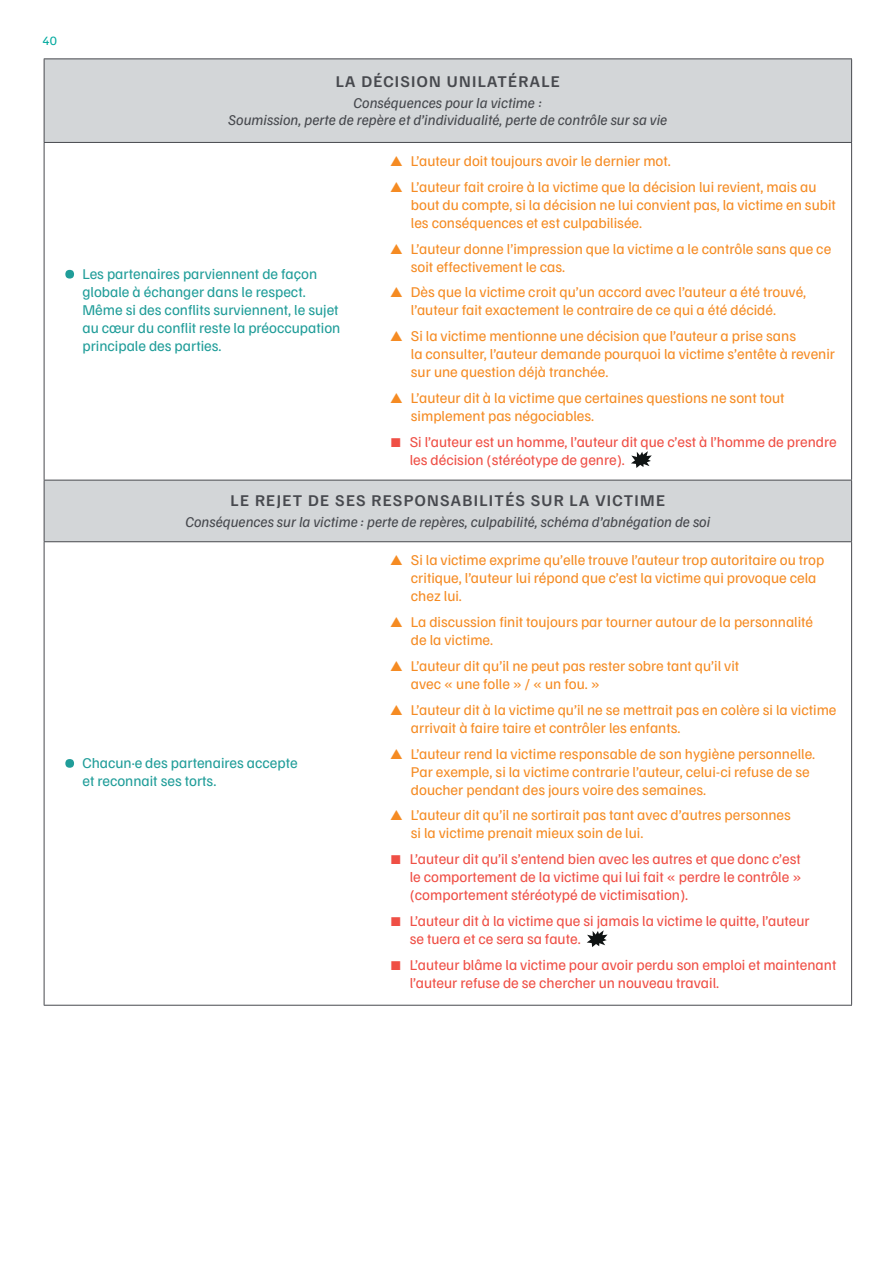
<style>
.page{position:relative;width:893px;height:1263px;background:#fff}
.page>*{position:absolute;margin:0;border:0;box-sizing:border-box;transform-origin:0 0}
.t1{font:600 16.5px "Familjen Grotesk";letter-spacing:.08em;color:#47494e}
.t2{font:15px/18px "Familjen Grotesk";color:#f58b23}
.t3{font:15px/18px "Familjen Grotesk";color:#ef4f45}
.t4{font:15px/18px "Familjen Grotesk";color:#209d99}
.t5{font:italic 15px/16.5px "Familjen Grotesk";color:#47494e;text-align:center}
.t6{font:12.75px "Familjen Grotesk";color:#00a99e}
.s1{font-size:13.5px}
</style>
<div class="page">
<svg style="left:45px;top:59px;width:806px;height:482px"></svg>
<hr style="left:851px;top:59px;width:1px;height:83px;background:#47494e">
<hr style="left:851px;top:480px;width:1px;height:61px;background:#47494e">
<hr style="left:44px;top:58px;width:321px;height:1px;background:#47494e">
<hr style="left:44px;top:59px;width:1px;height:83px;background:#47494e">
<hr style="left:365px;top:58px;width:487px;height:1px;background:#47494e">
<hr style="left:44px;top:142px;width:321px;height:1px;background:#47494e">
<hr style="left:44px;top:143px;width:1px;height:337px;background:#47494e">
<hr style="left:365px;top:142px;width:487px;height:1px;background:#47494e">
<hr style="left:851px;top:143px;width:1px;height:337px;background:#47494e">
<hr style="left:44px;top:480px;width:321px;height:1px;background:#47494e">
<hr style="left:44px;top:480px;width:1px;height:61px;background:#47494e">
<hr style="left:365px;top:480px;width:487px;height:1px;background:#47494e">
<hr style="left:44px;top:541px;width:321px;height:1px;background:#47494e">
<hr style="left:44px;top:542px;width:1px;height:463px;background:#47494e">
<hr style="left:365px;top:541px;width:487px;height:1px;background:#47494e">
<hr style="left:851px;top:542px;width:1px;height:463px;background:#47494e">
<hr style="left:44px;top:1005px;width:321px;height:1px;background:#47494e">
<hr style="left:365px;top:1005px;width:487px;height:1px;background:#47494e">
<svg style="left:65px;top:270px;width:9px;height:9px"></svg>
<svg style="left:631px;top:451px;width:21px;height:17px"></svg>
<svg style="left:65px;top:759px;width:9px;height:9px"></svg>
<svg style="left:587px;top:930px;width:20px;height:17px"></svg>
<p class="t6" style="left:43px;top:32px;width:16px">40</p>
<p class="t1" style="left:336px;top:71px;width:226px">LA DÉCISION UNILATÉRALE</p>
<p class="t5" style="left:228px;top:94px;width:441px">Conséquences pour la victime :<br>Soumission, perte de repère et d’individualité, perte de contrôle sur sa vie</p>
<p class="t2" style="left:390px;top:151px;width:282px">▲ L’auteur doit toujours avoir le dernier mot.</p>
<p class="t2" style="left:411px;top:177px;width:427px;text-indent:-20px">▲ L’auteur fait croire à la victime que la décision lui revient, mais au bout du compte, si la décision ne lui convient pas, la victime en subit les conséquences et est culpabilisée.</p>
<p class="t2" style="left:411px;top:239px;width:422px;text-indent:-20px">▲ L’auteur donne l’impression que la victime a le contrôle sans que ce soit effectivement le cas.</p>
<p class="t2" style="left:411px;top:283px;width:397px;text-indent:-20px">▲ Dès que la victime croit qu’un accord avec l’auteur a été trouvé, l’auteur fait exactement le contraire de ce qui a été décidé.</p>
<p class="t2" style="left:411px;top:326px;width:426px;text-indent:-20px">▲ Si la victime mentionne une décision que l’auteur a prise sans<br>la consulter, l’auteur demande pourquoi la victime s’entête à revenir sur une question déjà tranchée.</p>
<p class="t2" style="left:411px;top:388px;width:375px;text-indent:-20px">▲ L’auteur dit à la victime que certaines questions ne sont tout simplement pas négociables.</p>
<p class="t3" style="left:410px;top:432px;width:429px;text-indent:-19px"><span class="s1">■</span> Si l’auteur est un homme, l’auteur dit que c’est à l’homme de prendre les décision (stéréotype de genre).</p>
<p class="t1" style="left:231px;top:489px;width:436px">LE REJET DE SES RESPONSABILITÉS SUR LA VICTIME</p>
<p class="t5" style="left:185px;top:513px;width:526px">Conséquences sur la victime : perte de repères, culpabilité, schéma d’abnégation de soi</p>
<p class="t4" style="left:82px;top:264px;width:259px">Les partenaires parviennent de façon globale à échanger dans le respect.<br>Même si des conflits surviennent, le sujet au cœur du conflit reste la préoccupation principale des parties.</p>
<p class="t4" style="left:82px;top:753px;width:217px">Chacun·e des partenaires accepte et reconnait ses torts.</p>
<p class="t2" style="left:411px;top:550px;width:415px;text-indent:-20px">▲ Si la victime exprime qu’elle trouve l’auteur trop autoritaire ou trop critique, l’auteur lui répond que c’est la victime qui provoque cela chez lui.</p>
<p class="t2" style="left:411px;top:612px;width:404px;text-indent:-20px">▲ La discussion finit toujours par tourner autour de la personnalité de la victime.</p>
<p class="t2" style="left:411px;top:656px;width:330px;text-indent:-20px">▲ L’auteur dit qu’il ne peut pas rester sobre tant qu’il vit avec « une folle » / « un fou. »</p>
<p class="t2" style="left:411px;top:700px;width:427px;text-indent:-20px">▲ L’auteur dit à la victime qu’il ne se mettrait pas en colère si la victime arrivait à faire taire et contrôler les enfants.</p>
<p class="t2" style="left:411px;top:744px;width:406px;text-indent:-20px">▲ L’auteur rend la victime responsable de son hygiène personnelle.<br>Par exemple, si la victime contrarie l’auteur, celui-ci refuse de se doucher pendant des jours voire des semaines.</p>
<p class="t2" style="left:411px;top:806px;width:382px;text-indent:-20px">▲ L’auteur dit qu’il ne sortirait pas tant avec d’autres personnes si la victime prenait mieux soin de lui.</p>
<p class="t3" style="left:410px;top:849px;width:393px;text-align:justify;text-indent:-19px"><span class="s1">■</span> L’auteur dit qu’il s’entend bien avec les autres et que donc c’est le comportement de la victime qui lui fait « perdre le contrôle » (comportement stéréotypé de victimisation).</p>
<p class="t3" style="left:410px;top:911px;width:402px;text-indent:-19px"><span class="s1">■</span> L’auteur dit à la victime que si jamais la victime le quitte, l’auteur se tuera et ce sera sa faute.</p>
<p class="t3" style="left:410px;top:955px;width:428px;text-indent:-19px"><span class="s1">■</span> L’auteur blâme la victime pour avoir perdu son emploi et maintenant l’auteur refuse de se chercher un nouveau travail.</p>
</div>
